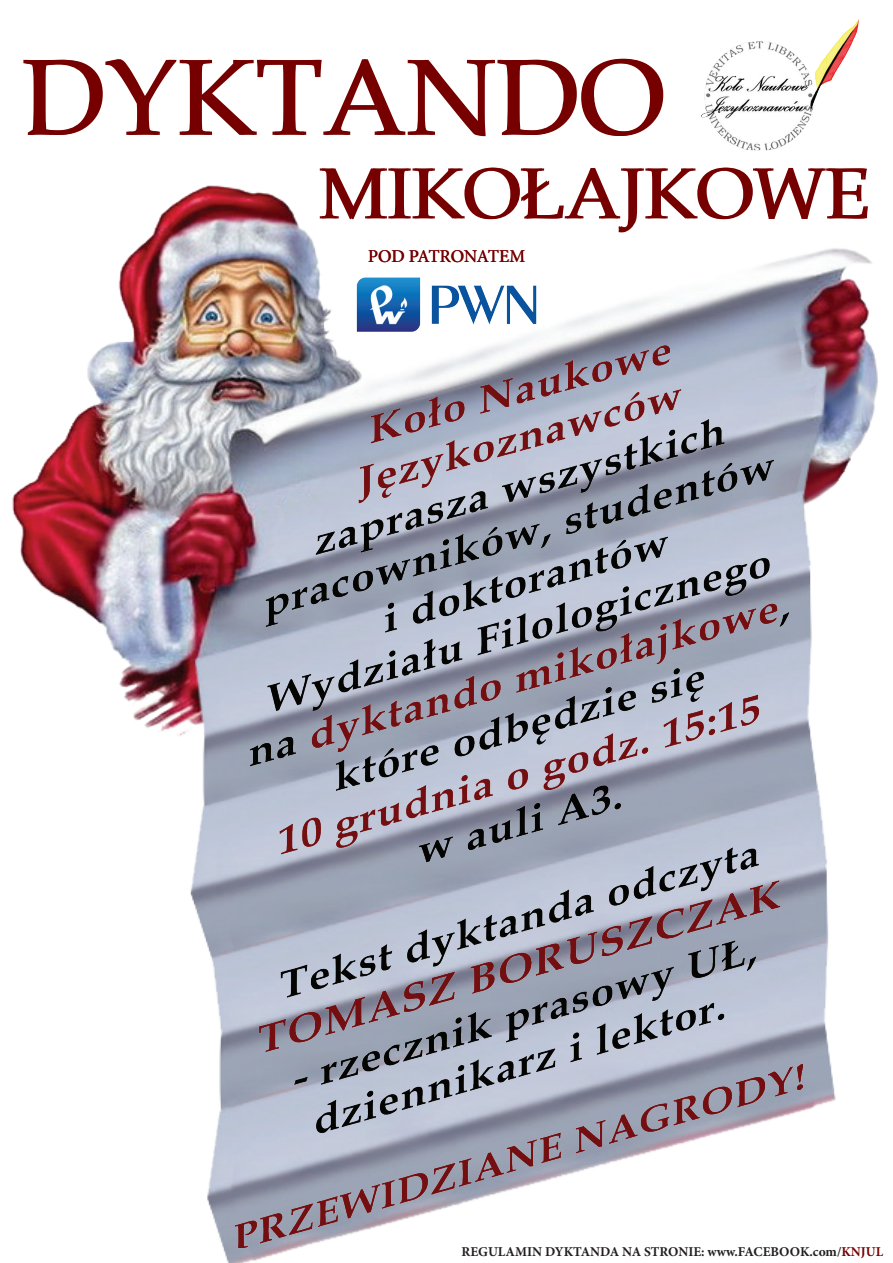
<style>
.page{position:relative;width:893px;height:1263px;background:#fff}
.page>*{position:absolute;margin:0;border:0;box-sizing:border-box;transform-origin:0 0}
.t1{font:108px "Book Antiqua";color:#760000}
.t2{font:72px "Book Antiqua";color:#760000}
.t3{font:18px "Minion Pro";letter-spacing:-.01em;color:#760000}
.t4{font:700 13.5px "Minion Pro";color:#231f20}
.s1{color:#760000}
</style>
<div class="page">
<img style="left:12px;top:185px;width:866px;height:1078px">
<img style="left:701px;top:19px;width:158px;height:131px">
<img style="left:235px;top:345px;width:568px;height:903px">
<img style="left:326px;top:250px;width:241px;height:108px">
<h1 class="t1" style="left:23px;top:23px;width:644px">DYKTANDO</h1>
<h2 class="t2" style="left:320px;top:144px;width:552px">MIKOŁAJKOWE</h2>
<h3 class="t3" style="left:368px;top:244px;width:159px">POD PATRONATEM</h3>
<p class="t4" style="left:461px;top:1242px;width:423px">REGULAMIN DYKTANDA NA STRONIE: www.FACEBOOK.com/<span class="s1">KNJUL</span></p>
</div>
